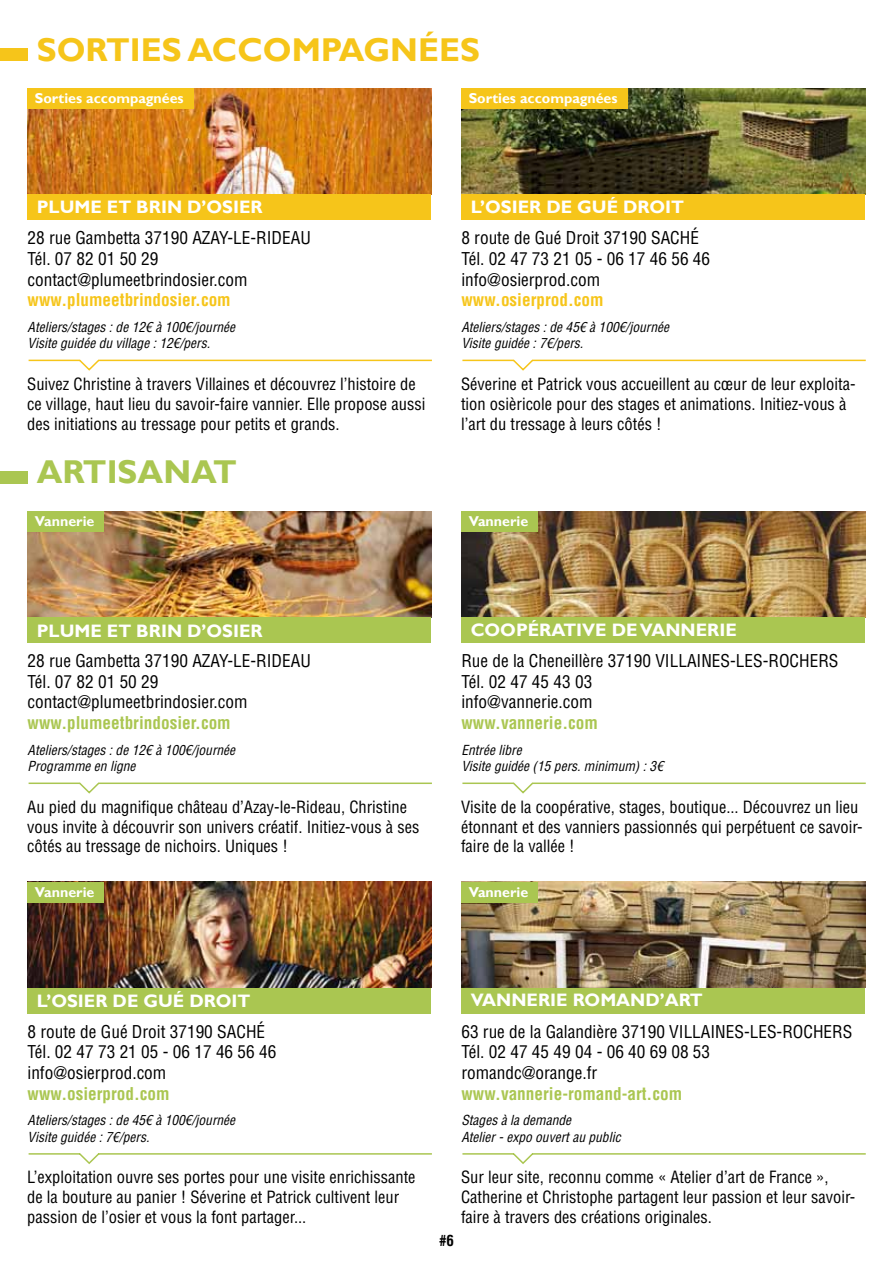
<style>
.page{position:relative;width:893px;height:1263px;background:#fff}
.page>*{position:absolute;margin:0;border:0;box-sizing:border-box;transform-origin:0 0}
.t1{font:700 33px "Gill Sans";color:#f6c51a}
.t2{font:700 33px "Gill Sans";color:#aac651}
.t3{font:700 18px "Gill Sans";color:#fff}
.t4{font:condensed 17.25px/20.7px "Helvetica LT Std";color:#000}
.t5{font:700 condensed 17.25px "Helvetica LT Std";color:#aac651}
.t6{font:700 condensed 17.25px "Helvetica LT Std";color:#f6c51a}
.t7{font:condensed 16.5px/19.8px "Helvetica LT Std";color:#000}
.t8{font:700 condensed 15px "Helvetica LT Std";color:#000}
.t9{font:700 14.25px "Gill Sans";color:#fff}
.t10{font:italic condensed 13.5px/16.2px "Helvetica LT Std";color:#000}
</style>
<div class="page">
<div style="left:0;top:471px;width:27px;height:12px;background:#aac651"></div>
<svg style="left:28px;top:782px;width:404px;height:12px"></svg>
<img style="left:28px;top:511px;width:403px;height:106px">
<div style="left:27px;top:511px;width:77px;height:21px;background:#aac651"></div>
<div style="left:27px;top:617px;width:404px;height:26px;background:#aac651"></div>
<svg style="left:462px;top:782px;width:404px;height:12px"></svg>
<img style="left:461px;top:511px;width:404px;height:106px">
<div style="left:461px;top:511px;width:77px;height:21px;background:#aac651"></div>
<div style="left:461px;top:617px;width:404px;height:26px;background:#aac651"></div>
<svg style="left:28px;top:1153px;width:404px;height:11px"></svg>
<img style="left:28px;top:882px;width:403px;height:106px">
<div style="left:27px;top:882px;width:77px;height:20px;background:#aac651"></div>
<div style="left:27px;top:988px;width:404px;height:25px;background:#aac651"></div>
<svg style="left:462px;top:1153px;width:404px;height:11px"></svg>
<img style="left:461px;top:882px;width:404px;height:106px">
<div style="left:461px;top:882px;width:77px;height:20px;background:#aac651"></div>
<div style="left:461px;top:988px;width:404px;height:25px;background:#aac651"></div>
<div style="left:0;top:48px;width:27px;height:13px;background:#f6c51a"></div>
<svg style="left:28px;top:359px;width:404px;height:12px"></svg>
<img style="left:28px;top:88px;width:403px;height:106px">
<div style="left:27px;top:88px;width:167px;height:21px;background:#f6c51a"></div>
<div style="left:27px;top:194px;width:404px;height:26px;background:#f6c51a"></div>
<svg style="left:462px;top:359px;width:404px;height:12px"></svg>
<img style="left:461px;top:88px;width:404px;height:106px">
<div style="left:461px;top:88px;width:167px;height:21px;background:#f6c51a"></div>
<div style="left:461px;top:194px;width:404px;height:26px;background:#f6c51a"></div>
<h1 class="t1" style="left:37px;top:30px;width:445px">SORTIES ACCOMPAGNÉES</h1>
<p class="t9" style="left:35px;top:90px;width:150px">SORTIES ACCOMPAGNÉES</p>
<p class="t9" style="left:469px;top:90px;width:150px">SORTIES ACCOMPAGNÉES</p>
<p class="t3" style="left:37px;top:197px;width:26px">PLUME</p>
<p class="t3" style="left:107px;top:197px;width:112px">ET BRI N D’OSIER</p>
<p class="t3" style="left:471px;top:196px;width:27px">L’OSIER</p>
<p class="t3" style="left:546px;top:196px;width:90px">DE GUÉ DROIT</p>
<p class="t4" style="left:28px;top:227px;width:285px">28 rue Gambetta 37190 AZAY-LE-RIDEAU<br>Tél. 07 82 01 50 29 contact@plumeetbrindosier.com</p>
<p class="t6" style="left:28px;top:289px;width:205px">www.plumeetbrindosier.com</p>
<p class="t10" style="left:28px;top:319px;width:209px">Ateliers/stages : de 12€ à 100€/journée<br>Visite guidée du village : 12€/pers.</p>
<p class="t7" style="left:27px;top:374px;width:400px">Suivez Christine à travers Villaines et découvrez l’histoire de ce village, haut lieu du savoir-faire vannier. Elle propose aussi des initiations au tressage pour petits et grands.</p>
<p class="t4" style="left:461px;top:227px;width:250px">8 route de Gué Droit 37190 SACHÉ<br>Tél. 02 47 73 21 05 - 06 17 46 56 46 info@osierprod.com</p>
<p class="t6" style="left:461px;top:289px;width:144px">www.osierprod.com</p>
<p class="t10" style="left:461px;top:319px;width:209px">Ateliers/stages : de 45€ à 100€/journée<br>Visite guidée : 7€/pers.</p>
<p class="t7" style="left:461px;top:374px;width:396px">Séverine et Patrick vous accueillent au cœur de leur exploita&shy;tion osièricole pour des stages et animations. Initiez-vous à l’art du tressage à leurs côtés !</p>
<h1 class="t2" style="left:37px;top:453px;width:201px">ARTISANAT</h1>
<p class="t9" style="left:35px;top:513px;width:61px">VANNERIE</p>
<p class="t9" style="left:469px;top:513px;width:61px">VANNERIE</p>
<p class="t3" style="left:37px;top:620px;width:26px">PLUME</p>
<p class="t3" style="left:107px;top:620px;width:112px">ET BRI N D’OSIER</p>
<p class="t3" style="left:471px;top:619px;width:27px">COOPÉRATIVE</p>
<p class="t3" style="left:612px;top:619px;width:95px">DEVANNERIE</p>
<p class="t4" style="left:28px;top:650px;width:285px">28 rue Gambetta 37190 AZAY-LE-RIDEAU<br>Tél. 07 82 01 50 29 contact@plumeetbrindosier.com</p>
<p class="t5" style="left:28px;top:712px;width:205px">www.plumeetbrindosier.com</p>
<p class="t10" style="left:28px;top:742px;width:209px">Ateliers/stages : de 12€ à 100€/journée<br>Programme en ligne</p>
<p class="t7" style="left:27px;top:797px;width:394px">Au pied du magnifique château d’Azay-le-Rideau, Christine vous invite à découvrir son univers créatif. Initiez-vous à ses côtés au tressage de nichoirs. Uniques !</p>
<p class="t4" style="left:461px;top:650px;width:379px">Rue de la Cheneillère 37190 VILLAINES-LES-ROCHERS<br>Tél. 02 47 45 43 03<br>info@vannerie.com</p>
<p class="t5" style="left:461px;top:712px;width:138px">www.vannerie.com</p>
<p class="t10" style="left:461px;top:742px;width:203px">Entrée libre<br>Visite guidée (15 pers. minimum) : 3€</p>
<p class="t7" style="left:461px;top:797px;width:403px">Visite de la coopérative, stages, boutique... Découvrez un lieu étonnant et des vanniers passionnés qui perpétuent ce savoir&shy;faire de la vallée !</p>
<p class="t9" style="left:35px;top:884px;width:61px">VANNERIE</p>
<p class="t9" style="left:469px;top:884px;width:61px">VANNERIE</p>
<p class="t3" style="left:37px;top:991px;width:27px">L’OSIER</p>
<p class="t3" style="left:113px;top:991px;width:90px">DE GUÉ DROIT</p>
<p class="t4" style="left:28px;top:1021px;width:250px">8 route de Gué Droit 37190 SACHÉ<br>Tél. 02 47 73 21 05 - 06 17 46 56 46 info@osierprod.com</p>
<p class="t5" style="left:28px;top:1082px;width:144px">www.osierprod.com</p>
<p class="t10" style="left:28px;top:1112px;width:209px">Ateliers/stages : de 45€ à 100€/journée<br>Visite guidée : 7€/pers.</p>
<p class="t7" style="left:27px;top:1167px;width:390px">L’exploitation ouvre ses portes pour une visite enrichissante de la bouture au panier ! Séverine et Patrick cultivent leur passion de l’osier et vous la font partager...</p>
<p class="t3" style="left:471px;top:989px;width:67px">VANNERIE</p>
<p class="t3" style="left:573px;top:989px;width:28px">ROMA</p>
<p class="t3" style="left:630px;top:989px;width:61px">ND’ART</p>
<p class="t4" style="left:461px;top:1021px;width:392px">63 rue de la Galandière 37190 VILLAINES-LES-ROCHERS<br>Tél. 02 47 45 49 04 - 06 40 69 08 53<br>romandc@orange.fr</p>
<p class="t5" style="left:461px;top:1082px;width:222px">www.vannerie-romand-art.com</p>
<p class="t10" style="left:461px;top:1112px;width:161px">Stages à la demande<br>Atelier - expo ouvert au public</p>
<p class="t7" style="left:461px;top:1167px;width:396px">Sur leur site, reconnu comme « Atelier d’art de France »,<br>Catherine et Christophe partagent leur passion et leur savoir&shy;faire à travers des créations originales.</p>
<p class="t8" style="left:439px;top:1231px;width:16px">#6</p>
</div>
